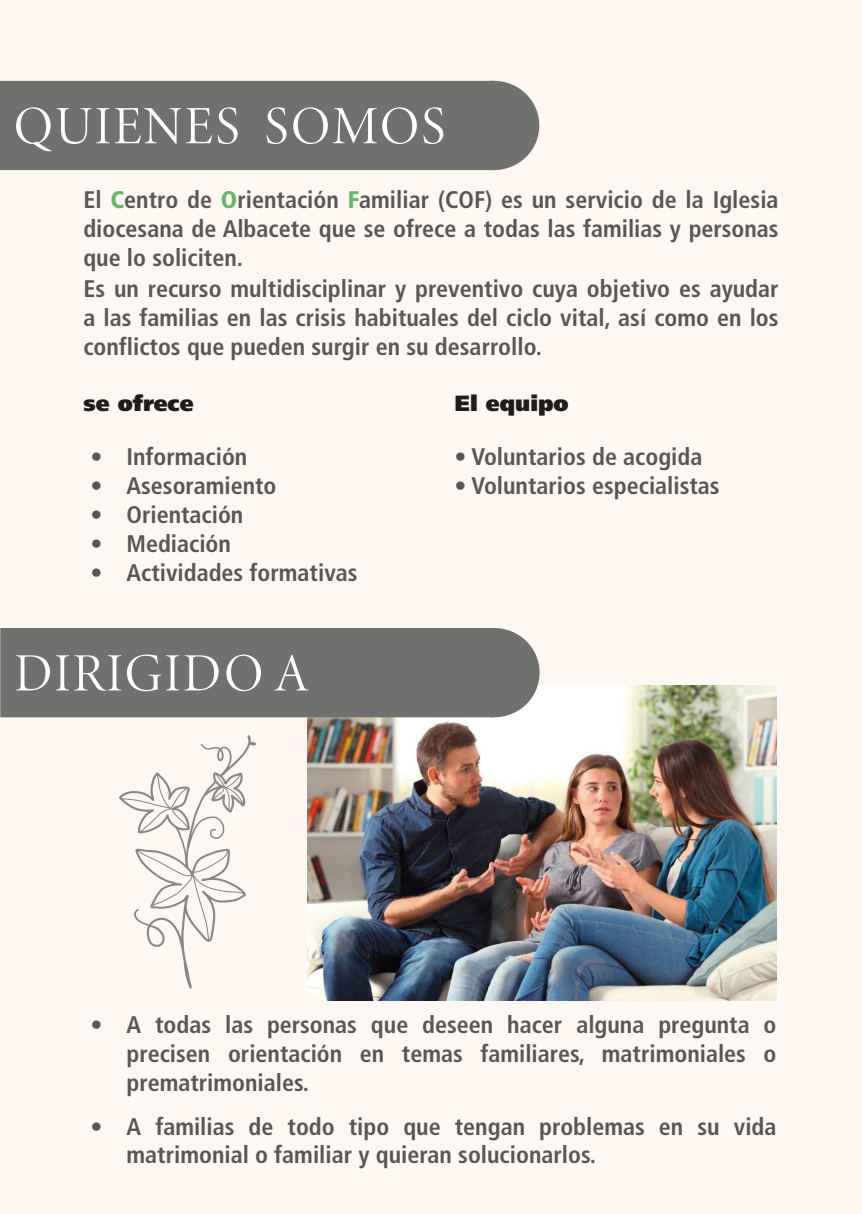
<style>
.page{position:relative;width:862px;height:1214px;background:#fff}
.page>*{position:absolute;margin:0;border:0;box-sizing:border-box;transform-origin:0 0}
.t1{font:54px "Minion Variable Concept";letter-spacing:.035em;color:#fff}
.t2{font:700 condensed 24px/28.8px "Frutiger";color:#575756;text-align:justify}
.t3{font:900 22px "Frutiger";color:#1d1d1b}
.s1{font-weight:900;color:#65b76c}
</style>
<div class="page">
<div style="left:0;top:0;width:862px;height:1213px;background:#fff8f2"></div>
<img style="left:307px;top:685px;width:469px;height:315px">
<div style="left:1px;top:82px;width:492px;height:87px;background:#70706f"></div>
<div style="left:0;top:81px;width:494px;height:89px;border:2px solid #70706f"></div>
<div style="left:450px;top:82px;width:88px;height:87px;background:#70706f;border-radius:50%"></div>
<div style="left:448px;top:81px;width:91px;height:89px;border:2px solid #70706f;border-radius:50%"></div>
<div style="left:1px;top:629px;width:492px;height:87px;background:#70706f"></div>
<div style="left:0;top:628px;width:494px;height:89px;border:2px solid #70706f"></div>
<div style="left:450px;top:629px;width:88px;height:87px;background:#70706f;border-radius:50%"></div>
<div style="left:449px;top:628px;width:90px;height:89px;border:2px solid #70706f;border-radius:50%"></div>
<svg style="left:119px;top:735px;width:137px;height:254px"></svg>
<p class="t1" style="left:14px;top:88px;width:433px">QUIENES SOMOS</p>
<p class="t2" style="left:83px;top:185px;width:697px">El <span class="s1">C</span>entro de <span class="s1">O</span>rientación <span class="s1">F</span>amiliar (COF) es un servicio de la Iglesia diocesana de Albacete que se ofrece a todas las familias y personas que lo soliciten.</p>
<p class="t2" style="left:83px;top:274px;width:697px">Es un recurso multidisciplinar y preventivo cuya objetivo es ayudar a las familias en las crisis habituales del ciclo vital, así como en los conflictos que pueden surgir en su desarrollo.</p>
<p class="t3" style="left:84px;top:389px;width:112px">se ofrece</p>
<p class="t2" style="left:90px;top:443px;width:158px">• Información</p>
<p class="t2" style="left:90px;top:471px;width:187px">• Asesoramiento</p>
<p class="t2" style="left:90px;top:500px;width:154px">• Orientación</p>
<p class="t2" style="left:90px;top:529px;width:142px">• Mediación</p>
<p class="t2" style="left:90px;top:558px;width:269px">• Actividades formativas</p>
<p class="t1" style="left:14px;top:635px;width:294px">DIRIGIDO A</p>
<p class="t3" style="left:455px;top:389px;width:115px">El equipo</p>
<p class="t2" style="left:454px;top:443px;width:249px">• Voluntarios de acogida</p>
<p class="t2" style="left:454px;top:471px;width:267px">• Voluntarios especialistas</p>
<p class="t2" style="left:127px;top:1010px;width:651px;text-indent:-36px">• A todas las personas que deseen hacer alguna pregunta o precisen orientación en temas familiares, matrimoniales o prematrimoniales.</p>
<p class="t2" style="left:127px;top:1111px;width:651px;text-indent:-36px">• A familias de todo tipo que tengan problemas en su vida matrimonial o familiar y quieran solucionarlos.</p>
</div>
